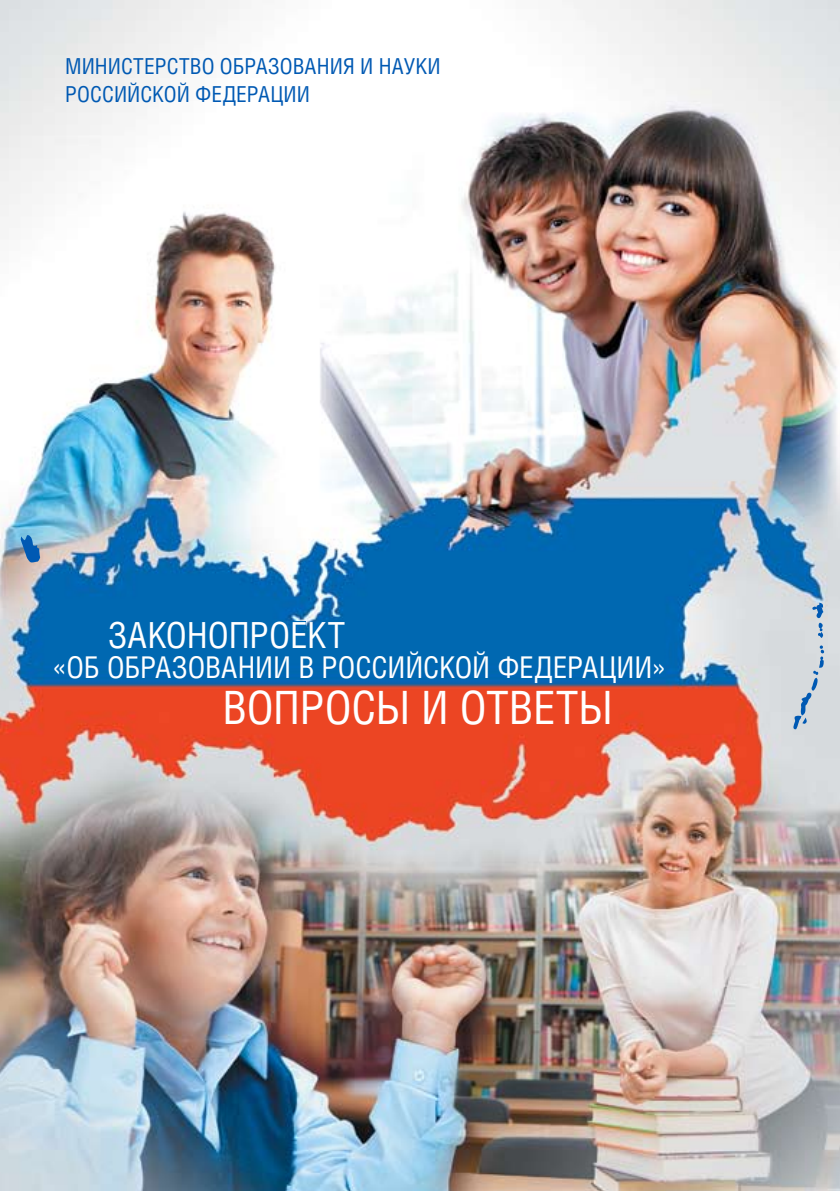
<style>
.page{position:relative;width:840px;height:1191px;background:#fff}
.page>*{position:absolute;margin:0;border:0;box-sizing:border-box;transform-origin:0 0}
.t1{font:46px "Helios Cond";letter-spacing:-.005em;color:#fff}
.t2{font:36px "Helios Cond";letter-spacing:-.005em;color:#fff}
.t3{font:30px "Helios Cond";letter-spacing:-.005em;color:#fff}
.t4{font:22px/28px "Helios Cond";color:#0059b3}
</style>
<div class="page">
<img style="left:0;top:0;width:839px;height:1191px">
<svg style="left:21px;top:534px;width:19px;height:29px"></svg>
<svg style="left:793px;top:602px;width:30px;height:127px;background:#bfccd8"></svg>
<div style="left:290px;top:621px;width:16px;height:7px;background:#0066b3"></div>
<p class="t4" style="left:65px;top:52px;width:377px">Министерство образования и науки<br>Российской федерации</p>
<p class="t2" style="left:108px;top:613px;width:239px">Законопроект</p>
<p class="t3" style="left:52px;top:649px;width:615px">«Об образовании в Российской Федерации»</p>
<p class="t1" style="left:222px;top:680px;width:392px">Вопросы и ответы</p>
</div>
